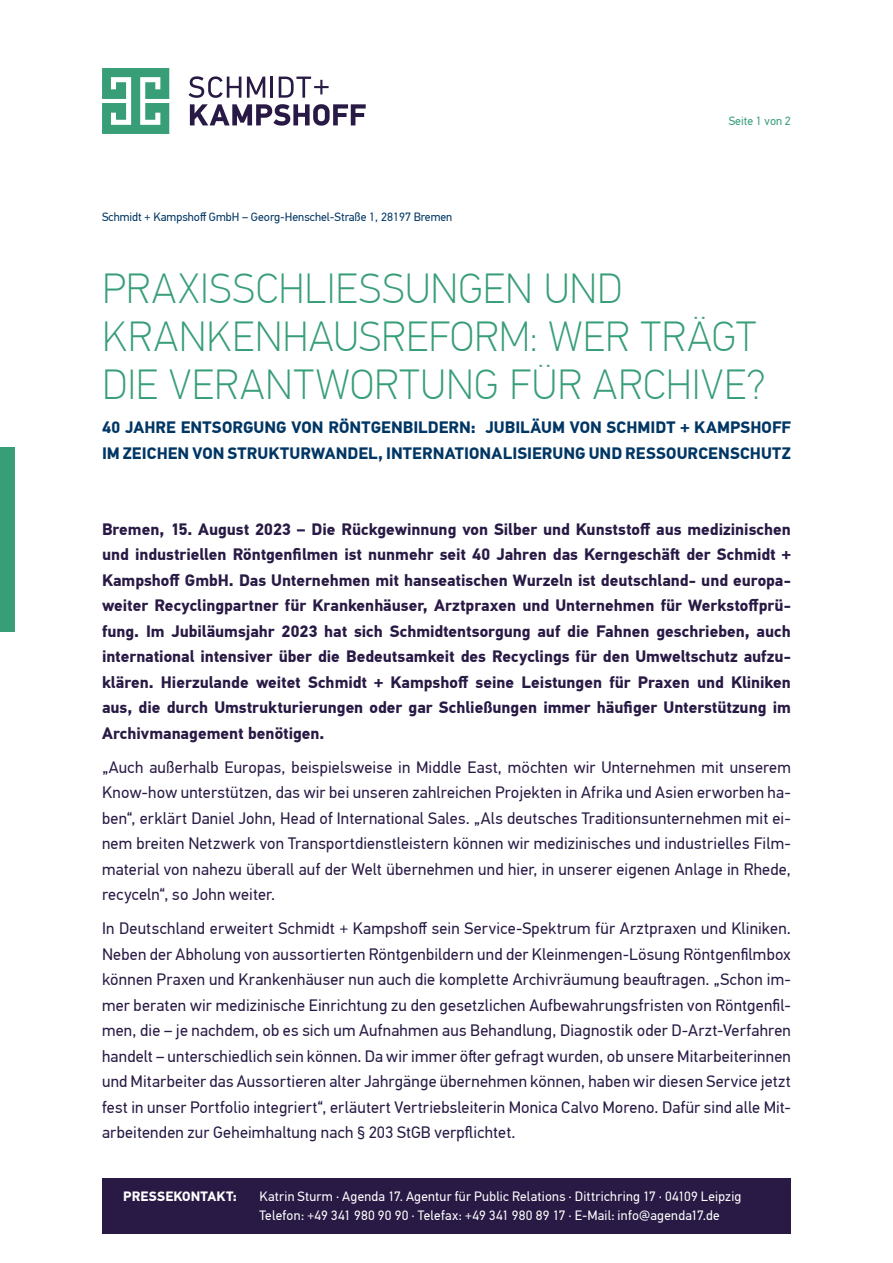
<style>
.page{position:relative;width:893px;height:1263px;background:#fff}
.page>*{position:absolute;margin:0;border:0;box-sizing:border-box;transform-origin:0 0}
.t1{font:100 42px/48px "PF Din Text Pro";letter-spacing:.01em;color:#389e78}
.t2{font:16.5px/25.5px "PF Din Text Pro";letter-spacing:.01em;color:#291a45;text-align:justify}
.t3{font:700 16.5px/25.5px "PF Din Text Pro";color:#291a45;text-align:justify}
.t4{font:700 16.5px/25.5px "PF Din Text Pro";letter-spacing:.005em;color:#003664}
.t5{font:13.5px/19.6px "PF Din Text Pro";letter-spacing:.02em;color:#fff}
.t6{font:700 13.5px "PF Din Text Pro";letter-spacing:.015em;color:#fff}
.t7{font:12px "PF Din Text Pro";color:#003664}
.t8{font:12px "PF Din Text Pro";color:#389e78}
</style>
<div class="page">
<div style="left:0;top:446px;width:15px;height:185px;background:#389e78"></div>
<div style="left:102px;top:1178px;width:145px;height:55px;background:#291a45"></div>
<div style="left:259px;top:1178px;width:532px;height:55px;background:#291a45"></div>
<svg style="left:189px;top:76px;width:52px;height:22px"></svg>
<svg style="left:247px;top:77px;width:18px;height:21px"></svg>
<hr style="left:271px;top:77px;width:2px;height:21px;background:#291a45">
<svg style="left:190px;top:104px;width:176px;height:22px"></svg>
<svg style="left:279px;top:77px;width:50px;height:21px"></svg>
<svg style="left:102px;top:68px;width:67px;height:66px"></svg>
<p class="t7" style="left:102px;top:210px;width:352px">Schmidt + Kampshoff GmbH – Georg-Henschel-Straße 1, 28197 Bremen</p>
<p class="t8" style="left:729px;top:113px;width:64px">Seite 1 von 2</p>
<h1 class="t1" style="left:102px;top:265px;width:664px">PRAXISSCHLIESSUNGEN UND<br>KRANKENHAUSREFORM: WER TRÄGT<br>DIE VERANTWORTUNG FÜR ARCHIVE?</h1>
<p class="t4" style="left:102px;top:415px;width:690px">40 JAHRE ENTSORGUNG VON RÖNTGENBILDERN: JUBILÄUM VON SCHMIDT + KAMPSHOFF<br>IM ZEICHEN VON STRUKTURWANDEL, INTERNATIONALISIERUNG UND RESSOURCENSCHUTZ</p>
<p class="t3" style="left:102px;top:517px;width:690px">Bremen, 15. August 2023 – Die Rückgewinnung von Silber und Kunststoff aus medizinischen und industriellen Röntgenfilmen ist nunmehr seit 40 Jahren das Kerngeschäft der Schmidt + Kampshoff GmbH. Das Unternehmen mit hanseatischen Wurzeln ist deutschland- und europa&shy;weiter Recyclingpartner für Krankenhäuser, Arztpraxen und Unternehmen für Werkstoffprü&shy;fung. Im Jubiläumsjahr 2023 hat sich Schmidtentsorgung auf die Fahnen geschrieben, auch international intensiver über die Bedeutsamkeit des Recyclings für den Umweltschutz aufzu&shy;klären. Hierzulande weitet Schmidt + Kampshoff seine Leistungen für Praxen und Kliniken aus, die durch Umstrukturierungen oder gar Schließungen immer häufiger Unterstützung im Archivmanagement benötigen.</p>
<p class="t2" style="left:102px;top:755px;width:690px">„Auch außerhalb Europas, beispielsweise in Middle East, möchten wir Unternehmen mit unserem Know-how unterstützen, das wir bei unseren zahlreichen Projekten in Afrika und Asien erworben ha&shy;ben“, erklärt Daniel John, Head of International Sales. „Als deutsches Traditionsunternehmen mit ei&shy;nem breiten Netzwerk von Transportdienstleistern können wir medizinisches und industrielles Film&shy;material von nahezu überall auf der Welt übernehmen und hier, in unserer eigenen Anlage in Rhede, recyceln“, so John weiter.</p>
<p class="t2" style="left:102px;top:916px;width:690px">In Deutschland erweitert Schmidt + Kampshoff sein Service-Spektrum für Arztpraxen und Kliniken.<br>Neben der Abholung von aussortierten Röntgenbildern und der Kleinmengen-Lösung Röntgenfilmbox können Praxen und Krankenhäuser nun auch die komplette Archivräumung beauftragen. „Schon im&shy;mer beraten wir medizinische Einrichtung zu den gesetzlichen Aufbewahrungsfristen von Röntgenfil&shy;men, die – je nachdem, ob es sich um Aufnahmen aus Behandlung, Diagnostik oder D-Arzt-Verfahren handelt – unterschiedlich sein können. Da wir immer öfter gefragt wurden, ob unsere Mitarbeiterinnen und Mitarbeiter das Aussortieren alter Jahrgänge übernehmen können, haben wir diesen Service jetzt fest in unser Portfolio integriert“, erläutert Vertriebsleiterin Monica Calvo Moreno. Dafür sind alle Mit&shy;arbeitenden zur Geheimhaltung nach § 203 StGB verpflichtet.</p>
<p class="t6" style="left:123px;top:1188px;width:115px">PRESSEKONTAKT:</p>
<p class="t5" style="left:259px;top:1186px;width:484px">Katrin Sturm · Agenda 17. Agentur für Public Relations · Dittrichring 17 · 04109 Leipzig<br>Telefon: +49 341 980 90 90 · Telefax: +49 341 980 89 17 · E-Mail: info@agenda17.de</p>
</div>
